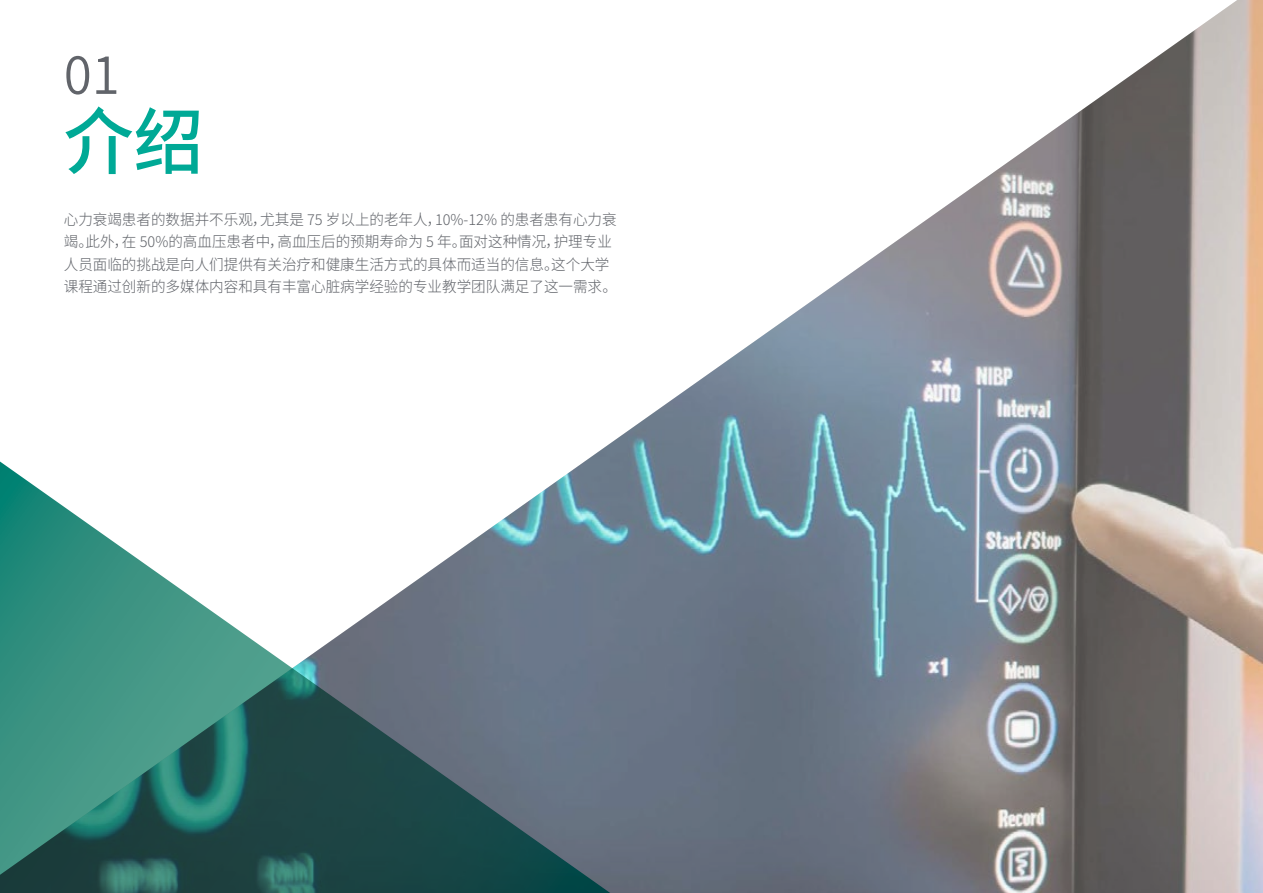
<style>
.page{position:relative;width:1263px;height:893px;background:#fff}
.page>*{position:absolute;margin:0;border:0;box-sizing:border-box;transform-origin:0 0}
.t1{font:500 72px "Source Han Sans CN";color:#00a996}
.t2{font:52.5px "Source Han Sans CN";color:#61646a}
.t3{font:300 15px/22.5px "Source Han Sans CN";color:#61646a}
</style>
<div class="page">
<img style="left:606px;top:0;width:657px;height:893px">
<svg style="left:0;top:446px;width:640px;height:447px"></svg>
<h2 class="t2" style="left:64px;top:45px;width:57px">01</h2>
<h1 class="t1" style="left:64px;top:101px;width:141px">介绍</h1>
<p class="t3" style="left:64px;top:208px;width:555px">心力衰竭患者的数据并不乐观，尤其是 75 岁以上的老年人，10%-12% 的患者患有心力衰竭。此外，在 50%的高血压患者中，高血压后的预期寿命为 5 年。面对这种情况，护理专业人员面临的挑战是向人们提供有关治疗和健康生活方式的具体而适当的信息。这个大学课程通过创新的多媒体内容和具有丰富心脏病学经验的专业教学团队满足了这一需求。</p>
</div>
